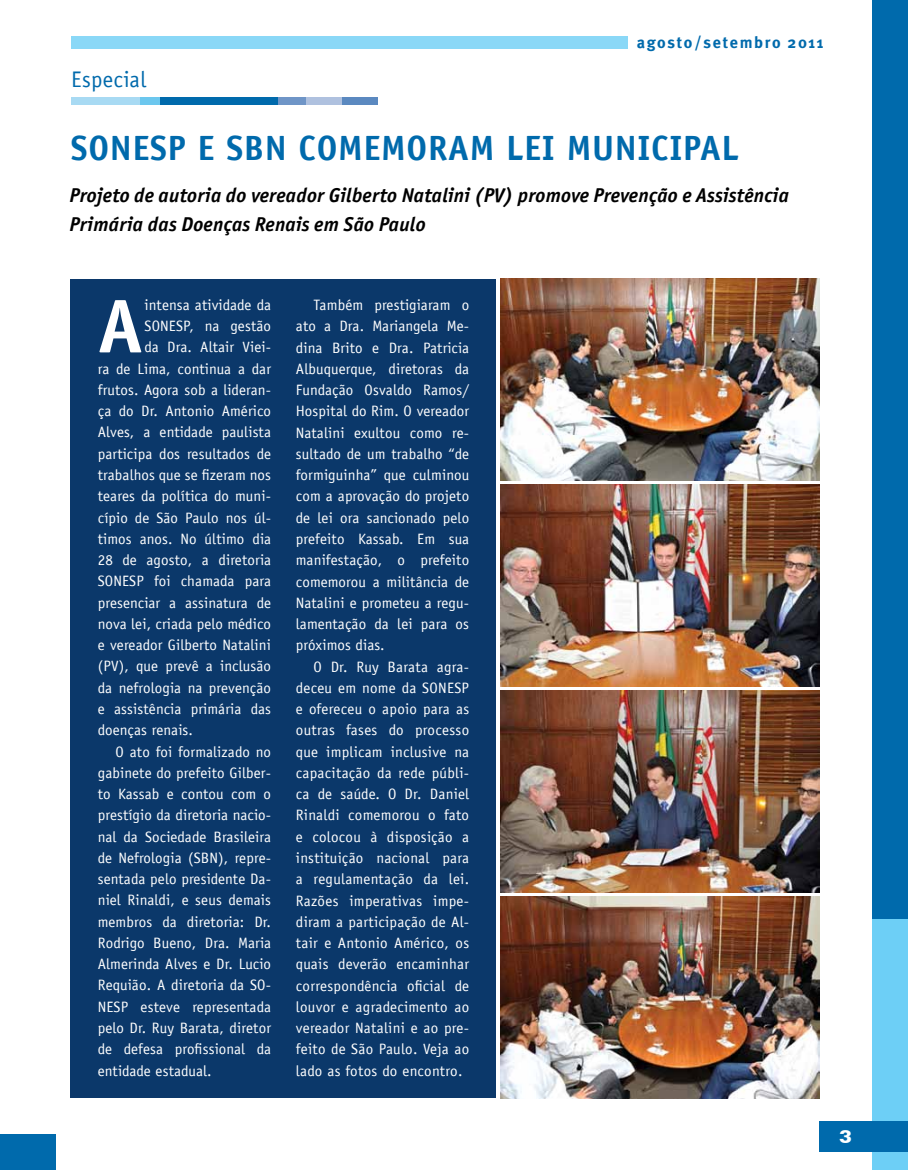
<style>
.page{position:relative;width:908px;height:1170px;background:#fff}
.page>*{position:absolute;margin:0;border:0;box-sizing:border-box;transform-origin:0 0}
.t1{font:700 76.25px "Officina Sans";color:#fff}
.t2{font:700 35px "Officina Sans";letter-spacing:.02em;color:#006aac}
.t3{font:22.5px "Officina Sans Std";letter-spacing:.015em;color:#006aac}
.t4{font:20px/28.8px "Officina San ITC Bold Ital OS";letter-spacing:.01em;color:#000}
.t5{font:700 18.75px "Folio BT";color:#fff}
.t6{font:700 16.25px "Meta Plus";letter-spacing:.1em;color:#006aac}
.t7{font:15px/21.2px "Officina Sans Std";letter-spacing:.01em;color:#fff;text-align:justify}
</style>
<div class="page">
<div style="left:71px;top:279px;width:425px;height:818px;background:#0b386a"></div>
<div style="left:872px;top:0;width:35px;height:920px;background:#006aac"></div>
<div style="left:872px;top:919px;width:35px;height:250px;background:#6dcff6"></div>
<div style="left:0;top:1134px;width:56px;height:35px;background:#006aac"></div>
<div style="left:818px;top:1120px;width:89px;height:31px;background:#006aac"></div>
<div style="left:71px;top:97px;width:69px;height:7px;background:#a8daf3"></div>
<div style="left:140px;top:97px;width:20px;height:7px;background:#6cc7ee"></div>
<div style="left:160px;top:97px;width:119px;height:7px;background:#006aac"></div>
<div style="left:279px;top:97px;width:27px;height:7px;background:#6f95c7"></div>
<div style="left:306px;top:97px;width:36px;height:7px;background:#afc1df"></div>
<div style="left:342px;top:97px;width:35px;height:7px;background:#5b89c0"></div>
<div style="left:71px;top:37px;width:556px;height:12px;background:#8ad8f7"></div>
<img style="left:500px;top:896px;width:319px;height:202px">
<img style="left:500px;top:690px;width:319px;height:202px">
<img style="left:500px;top:484px;width:319px;height:202px">
<img style="left:500px;top:278px;width:319px;height:202px">
<h3 class="t3" style="left:71px;top:66px;width:76px">Especial</h3>
<p class="t6" style="left:636px;top:33px;width:188px">agosto/setembro 2011</p>
<h2 class="t2" style="left:71px;top:126px;width:662px">SONESP E SBN COMEMORAM LEI MUNICIPAL</h2>
<h3 class="t4" style="left:70px;top:181px;width:720px">Projeto de autoria do vereador Gilberto Natalini (PV) promove Prevenção e Assistência<br>Primária das Doenças Renais em São Paulo</h3>
<h1 class="t1" style="left:98px;top:279px;width:47px">A</h1>
<p class="t7" style="left:144px;top:294px;width:128px">intensa atividade da</p>
<p class="t7" style="left:144px;top:315px;width:128px">SONESP, na gestão</p>
<p class="t7" style="left:144px;top:337px;width:128px">da Dra. Altair Viei-</p>
<p class="t7" style="left:98px;top:358px;width:175px">ra de Lima, continua a dar</p>
<p class="t7" style="left:98px;top:379px;width:175px">frutos. Agora sob a lideran-</p>
<p class="t7" style="left:98px;top:400px;width:175px">ça do Dr. Antonio Américo</p>
<p class="t7" style="left:98px;top:422px;width:175px">Alves, a entidade paulista</p>
<p class="t7" style="left:98px;top:443px;width:175px">participa dos resultados de</p>
<p class="t7" style="left:98px;top:464px;width:175px">trabalhos que se fizeram nos</p>
<p class="t7" style="left:98px;top:485px;width:175px">teares da política do muni-</p>
<p class="t7" style="left:98px;top:507px;width:175px">cípio de São Paulo nos úl-</p>
<p class="t7" style="left:98px;top:528px;width:175px">timos anos. No último dia</p>
<p class="t7" style="left:98px;top:549px;width:175px">28 de agosto, a diretoria</p>
<p class="t7" style="left:98px;top:570px;width:175px">SONESP foi chamada para</p>
<p class="t7" style="left:98px;top:592px;width:175px">presenciar a assinatura de</p>
<p class="t7" style="left:98px;top:613px;width:175px">nova lei, criada pelo médico</p>
<p class="t7" style="left:98px;top:634px;width:175px">e vereador Gilberto Natalini</p>
<p class="t7" style="left:98px;top:655px;width:175px">(PV), que prevê a inclusão</p>
<p class="t7" style="left:98px;top:677px;width:175px">da nefrologia na prevenção</p>
<p class="t7" style="left:98px;top:698px;width:175px">e assistência primária das</p>
<p class="t7" style="left:98px;top:719px;width:96px">doenças renais.</p>
<p class="t7" style="left:115px;top:740px;width:157px">O ato foi formalizado no</p>
<p class="t7" style="left:98px;top:762px;width:175px">gabinete do prefeito Gilber-</p>
<p class="t7" style="left:98px;top:783px;width:175px">to Kassab e contou com o</p>
<p class="t7" style="left:98px;top:804px;width:175px">prestígio da diretoria nacio-</p>
<p class="t7" style="left:98px;top:825px;width:175px">nal da Sociedade Brasileira</p>
<p class="t7" style="left:98px;top:847px;width:175px">de Nefrologia (SBN), repre-</p>
<p class="t7" style="left:98px;top:868px;width:175px">sentada pelo presidente Da-</p>
<p class="t7" style="left:98px;top:889px;width:175px">niel Rinaldi, e seus demais</p>
<p class="t7" style="left:98px;top:910px;width:175px">membros da diretoria: Dr.</p>
<p class="t7" style="left:98px;top:932px;width:175px">Rodrigo Bueno, Dra. Maria</p>
<p class="t7" style="left:98px;top:953px;width:175px">Almerinda Alves e Dr. Lucio</p>
<p class="t7" style="left:98px;top:974px;width:175px">Requião. A diretoria da SO-</p>
<p class="t7" style="left:98px;top:995px;width:175px">NESP esteve representada</p>
<p class="t7" style="left:98px;top:1017px;width:175px">pelo Dr. Ruy Barata, diretor</p>
<p class="t7" style="left:98px;top:1038px;width:175px">de defesa profissional da</p>
<p class="t7" style="left:98px;top:1059px;width:115px">entidade estadual.</p>
<p class="t7" style="left:296px;top:294px;width:175px;text-indent:18px">Também prestigiaram o ato a Dra. Mariangela Me&shy;dina Brito e Dra. Patricia Albuquerque, diretoras da Fundação Osvaldo Ramos/ Hospital do Rim. O vereador Natalini exultou como re&shy;sultado de um trabalho “de formiguinha” que culminou com a aprovação do projeto de lei ora sancionado pelo prefeito Kassab. Em sua manifestação, o prefeito comemorou a militância de Natalini e prometeu a regu&shy;lamentação da lei para os próximos dias.</p>
<p class="t7" style="left:296px;top:656px;width:175px;text-indent:18px">O Dr. Ruy Barata agra&shy;deceu em nome da SONESP e ofereceu o apoio para as outras fases do processo que implicam inclusive na capacitação da rede públi&shy;ca de saúde. O Dr. Daniel Rinaldi comemorou o fato e colocou à disposição a instituição nacional para a regulamentação da lei.<br>Razões imperativas impe&shy;diram a participação de Al&shy;tair e Antonio Américo, os quais deverão encaminhar correspondência oficial de louvor e agradecimento ao vereador Natalini e ao pre&shy;feito de São Paulo. Veja ao lado as fotos do encontro.</p>
<p class="t5" style="left:839px;top:1125px;width:14px">3</p>
</div>
